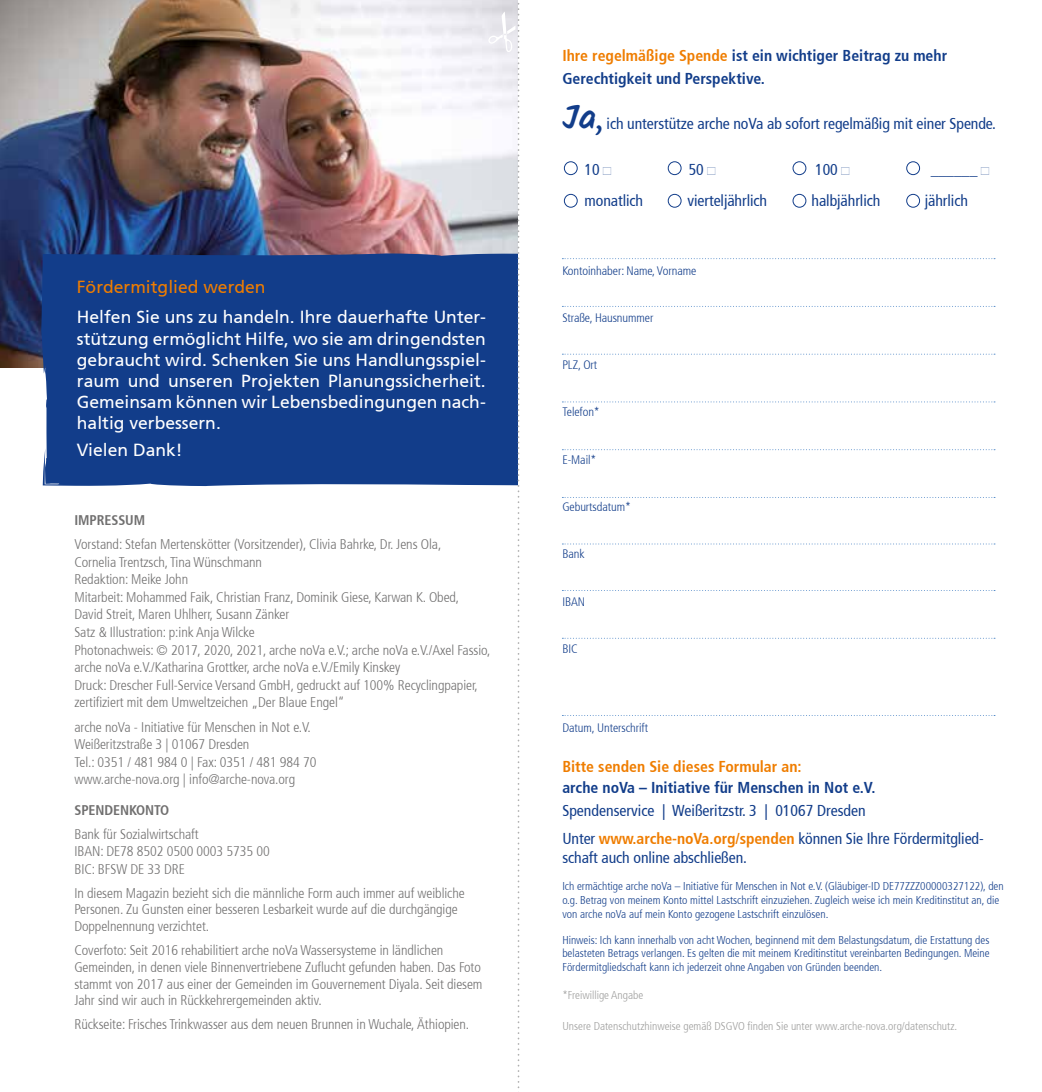
<style>
.page{position:relative;width:1042px;height:1092px;background:#fff}
.page>*{position:absolute;margin:0;border:0;box-sizing:border-box;transform-origin:0 0}
.t1{font:17.5px/21px "Frutiger 55 Roman";color:#fff}
.t2{font:17.5px "Frutiger 55 Roman";color:#ef7d00}
.t3{font:condensed 15.75px/28px "Frutiger 57";letter-spacing:-.005em;color:#123d8a}
.t4{font:700 condensed 15.75px/22.8px "Frutiger 67";color:#123d8a}
.t5{font:700 condensed 15.75px "Frutiger 67";color:#ef7d00}
.t6{font:300 condensed 14px/17.5px "Frutiger 47";letter-spacing:-.005em;color:#706f6f}
.t7{font:700 condensed 14px "Frutiger 67";letter-spacing:-.005em;color:#706f6f}
.t8{font:300 condensed 12.25px "Frutiger 47";letter-spacing:-.005em;color:#123d8a}
.t9{font:300 condensed 11.38px/13.7px "Frutiger 47";color:#123d8a}
.t10{font:300 condensed 11.38px "Frutiger 47";color:#9d9d9c}
.s1{color:#ef7d00}
.s2{font-family:"Kalam";font-weight:700;font-stretch:normal;font-size:35px}
.s3{font-family:"Kalam";font-weight:700;font-stretch:normal;font-size:28px}
.s4{font-family:"Frutiger 67";font-weight:700;color:#ef7d00}
</style>
<div class="page">
<img style="left:0;top:0;width:488px;height:367px">
<div style="left:41px;top:253px;width:447px;height:233px;background:#123d8a"></div>
<div style="left:564px;top:161px;width:13px;height:14px;border:1px solid #123d8a;border-radius:50%"></div>
<div style="left:564px;top:194px;width:13px;height:13px;border:1px solid #123d8a;border-radius:50%"></div>
<div style="left:668px;top:194px;width:13px;height:13px;border:1px solid #123d8a;border-radius:50%"></div>
<div style="left:792px;top:194px;width:14px;height:13px;border:1px solid #123d8a;border-radius:50%"></div>
<div style="left:906px;top:194px;width:14px;height:13px;border:1px solid #123d8a;border-radius:50%"></div>
<div style="left:668px;top:161px;width:13px;height:14px;border:1px solid #123d8a;border-radius:50%"></div>
<div style="left:792px;top:161px;width:14px;height:14px;border:1px solid #123d8a;border-radius:50%"></div>
<div style="left:906px;top:161px;width:14px;height:14px;border:1px solid #123d8a;border-radius:50%"></div>
<svg style="left:562px;top:258px;width:433px;height:1px"></svg>
<svg style="left:562px;top:306px;width:433px;height:1px"></svg>
<svg style="left:562px;top:354px;width:433px;height:1px"></svg>
<svg style="left:562px;top:401px;width:433px;height:1px"></svg>
<svg style="left:562px;top:449px;width:433px;height:1px"></svg>
<svg style="left:562px;top:497px;width:433px;height:1px"></svg>
<svg style="left:562px;top:543px;width:433px;height:1px"></svg>
<svg style="left:562px;top:590px;width:433px;height:1px"></svg>
<svg style="left:562px;top:637px;width:433px;height:1px"></svg>
<svg style="left:562px;top:715px;width:433px;height:1px"></svg>
<svg style="left:488px;top:0;width:31px;height:1089px"></svg>
<p class="t2" style="left:77px;top:276px;width:190px">Fördermitglied werden</p>
<p class="t1" style="left:77px;top:305px;width:410px;line-height:22.8px">Helfen Sie uns zu handeln. Ihre dauerhafte Unter&shy;stützung ermöglicht Hilfe, wo sie am dringendsten</p>
<p class="t1" style="left:77px;top:350px;width:410px;text-align:justify">gebraucht wird. Schenken Sie uns Handlungsspiel&shy;raum und unseren Projekten Planungssicherheit.<br>Gemeinsam können wir Lebensbedingungen nach&shy;haltig verbessern.</p>
<p class="t1" style="left:77px;top:439px;width:107px">Vielen Dank!</p>
<p class="t7" style="left:74px;top:511px;width:72px">IMPRESSUM</p>
<p class="t6" style="left:74px;top:536px;width:417px">Vorstand: Stefan Mertenskötter (Vorsitzender), Clivia Bahrke, Dr. Jens Ola,<br>Cornelia Trentzsch, Tina Wünschmann<br>Redaktion: Meike John<br>Mitarbeit: Mohammed Faik, Christian Franz, Dominik Giese, Karwan K. Obed, David Streit, Maren Uhlherr, Susann Zänker<br>Satz &amp; Illustration: p:ink Anja Wilcke<br>Photonachweis: © 2017, 2020, 2021, arche noVa e.V.; arche noVa e.V./Axel Fassio, arche noVa e.V./Katharina Grottker, arche noVa e.V./Emily Kinskey<br>Druck: Drescher Full-Service Versand GmbH, gedruckt auf 100% Recyclingpapier, zertifiziert mit dem Umweltzeichen „Der Blaue Engel“</p>
<p class="t6" style="left:74px;top:718px;width:243px">arche noVa - Initiative für Menschen in Not e.V.<br>Weißeritzstraße 3 | 01067 Dresden<br>Tel.: 0351 / 481 984 0 | Fax: 0351 / 481 984 70 www.arche-nova.org | info@arche-nova.org</p>
<p class="t7" style="left:74px;top:801px;width:96px">SPENDENKONTO</p>
<p class="t6" style="left:74px;top:825px;width:197px">Bank für Sozialwirtschaft<br>IBAN: DE78 8502 0500 0003 5735 00<br>BIC: BFSW DE 33 DRE</p>
<p class="t6" style="left:74px;top:884px;width:392px;line-height:16.8px">In diesem Magazin bezieht sich die männliche Form auch immer auf weibliche<br>Personen. Zu Gunsten einer besseren Lesbarkeit wurde auf die durchgängige<br>Doppelnennung verzichtet.</p>
<p class="t6" style="left:74px;top:941px;width:410px;line-height:16.8px">Coverfoto: Seit 2016 rehabilitiert arche noVa Wassersysteme in ländlichen Gemeinden, in denen viele Binnenvertriebene Zuflucht gefunden haben. Das Foto stammt von 2017 aus einer der Gemeinden im Gouvernement Diyala. Seit diesem Jahr sind wir auch in Rückkehrergemeinden aktiv.</p>
<p class="t6" style="left:74px;top:1015px;width:396px">Rückseite: Frisches Trinkwasser aus dem neuen Brunnen in Wuchale, Äthiopien.</p>
<p class="t4" style="left:562px;top:44px;width:386px"><span class="s1">Ihre regelmäßige Spende</span> ist ein wichtiger Beitrag zu mehr<br>Gerechtigkeit und Perspektive.</p>
<p class="t3" style="left:562px;top:110px;width:435px"><span class="s2">Ja</span><span class="s3">,</span> ich unterstütze arche noVa ab sofort regelmäßig mit einer Spende.</p>
<p class="t3" style="left:584px;top:155px;width:28px">10 €</p>
<p class="t3" style="left:689px;top:155px;width:28px">50 €</p>
<p class="t3" style="left:815px;top:155px;width:36px">100 €</p>
<p class="t3" style="left:930px;top:155px;width:60px">______ €</p>
<p class="t3" style="left:584px;top:187px;width:60px">monatlich</p>
<p class="t3" style="left:687px;top:187px;width:81px">vierteljährlich</p>
<p class="t3" style="left:811px;top:187px;width:70px">halbjährlich</p>
<p class="t3" style="left:925px;top:187px;width:45px">jährlich</p>
<p class="t8" style="left:562px;top:263px;width:135px">Kontoinhaber: Name, Vorname</p>
<p class="t8" style="left:562px;top:311px;width:93px">Straße, Hausnummer</p>
<p class="t8" style="left:562px;top:358px;width:36px">PLZ, Ort</p>
<p class="t8" style="left:562px;top:405px;width:39px">Telefon*</p>
<p class="t8" style="left:562px;top:452px;width:36px">E-Mail*</p>
<p class="t8" style="left:562px;top:499px;width:70px">Geburtsdatum*</p>
<p class="t8" style="left:562px;top:547px;width:24px">Bank</p>
<p class="t8" style="left:562px;top:594px;width:24px">IBAN</p>
<p class="t8" style="left:562px;top:641px;width:17px">BIC</p>
<p class="t8" style="left:562px;top:720px;width:87px">Datum, Unterschrift</p>
<p class="t5" style="left:562px;top:757px;width:241px">Bitte senden Sie dieses Formular an:</p>
<p class="t4" style="left:562px;top:776px;width:315px">arche noVa – Initiative für Menschen in Not e.V.</p>
<p class="t3" style="left:562px;top:796px;width:423px">Spendenservice | Weißeritzstr. 3 | 01067 Dresden<br>Unter <span class="s4">www.arche-noVa.org/spenden</span> können Sie Ihre Fördermitglied-</p>
<p class="t3" style="left:562px;top:843px;width:186px">schaft auch online abschließen.</p>
<p class="t9" style="left:562px;top:879px;width:443px">Ich ermächtige arche noVa – Initiative für Menschen in Not e.V. (Gläubiger-ID DE77ZZZ00000327122), den o.g. Betrag von meinem Konto mittel Lastschrift einzuziehen. Zugleich weise ich mein Kreditinstitut an, die von arche noVa auf mein Konto gezogene Lastschrift einzulösen.</p>
<p class="t9" style="left:562px;top:932px;width:429px;text-align:justify">Hinweis: Ich kann innerhalb von acht Wochen, beginnend mit dem Belastungsdatum, die Erstattung des belasteten Betrags verlangen. Es gelten die mit meinem Kreditinstitut vereinbarten Bedingungen. Meine Fördermitgliedschaft kann ich jederzeit ohne Angaben von Gründen beenden.</p>
<p class="t10" style="left:562px;top:988px;width:82px">*Freiwillige Angabe</p>
<p class="t10" style="left:562px;top:1019px;width:396px">Unsere Datenschutzhinweise gemäß DSGVO finden Sie unter www.arche-nova.org/datenschutz.</p>
</div>
